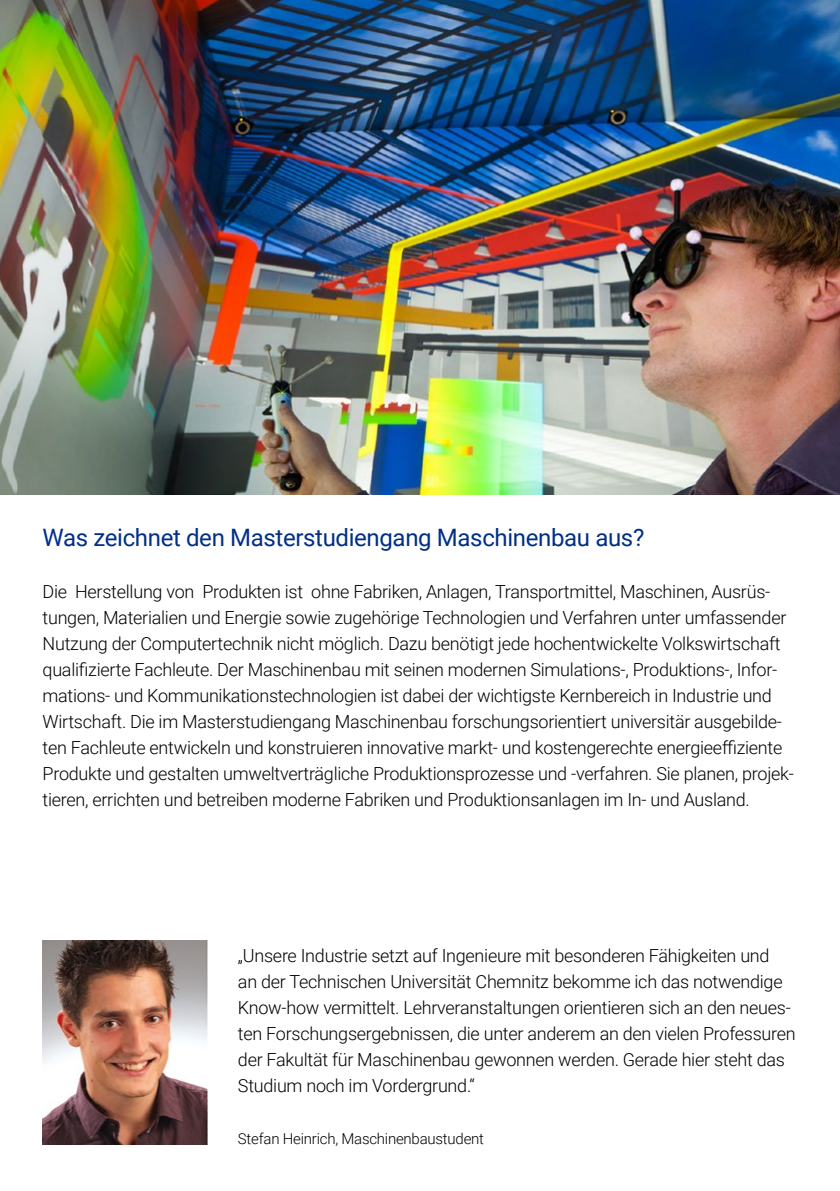
<style>
.page{position:relative;width:840px;height:1191px;background:#fff}
.page>*{position:absolute;margin:0;border:0;box-sizing:border-box;transform-origin:0 0}
.t1{font:24px "Roboto";letter-spacing:-.015em;color:#002f87}
.t2{font:300 18px/26px "Roboto";letter-spacing:-.015em;color:#000}
.t3{font:300 15px "Roboto";letter-spacing:-.015em;color:#000}
</style>
<div class="page">
<img style="left:0;top:0;width:839px;height:494px">
<img style="left:43px;top:940px;width:164px;height:204px">
<h1 class="t1" style="left:43px;top:521px;width:603px">Was zeichnet den Masterstudiengang Maschinenbau aus?</h1>
<p class="t2" style="left:43px;top:578px;width:752px">Die Herstellung von Produkten ist ohne Fabriken, Anlagen, Transportmittel, Maschinen, Ausrüs&shy;tungen, Materialien und Energie sowie zugehörige Technologien und Verfahren unter umfassender Nutzung der Computertechnik nicht möglich. Dazu benötigt jede hochentwickelte Volkswirtschaft qualifizierte Fachleute. Der Maschinenbau mit seinen modernen Simulations-, Produktions-, Infor&shy;mations- und Kommunikationstechnologien ist dabei der wichtigste Kernbereich in Industrie und Wirtschaft. Die im Masterstudiengang Maschinenbau forschungsorientiert universitär ausgebilde&shy;ten Fachleute entwickeln und konstruieren innovative markt- und kostengerechte energieeffiziente Produkte und gestalten umweltverträgliche Produktionsprozesse und -verfahren. Sie planen, projek&shy;tieren, errichten und betreiben moderne Fabriken und Produktionsanlagen im In- und Ausland.</p>
<p class="t2" style="left:238px;top:942px;width:559px">„Unsere Industrie setzt auf Ingenieure mit besonderen Fähigkeiten und<br>an der Technischen Universität Chemnitz bekomme ich das notwendige Know-how vermittelt. Lehrveranstaltungen orientieren sich an den neues&shy;ten Forschungsergebnissen, die unter anderem an den vielen Professuren der Fakultät für Maschinenbau gewonnen werden. Gerade hier steht das Studium noch im Vordergrund.“</p>
<p class="t3" style="left:238px;top:1128px;width:247px">Stefan Heinrich, Maschinenbaustudent</p>
</div>
